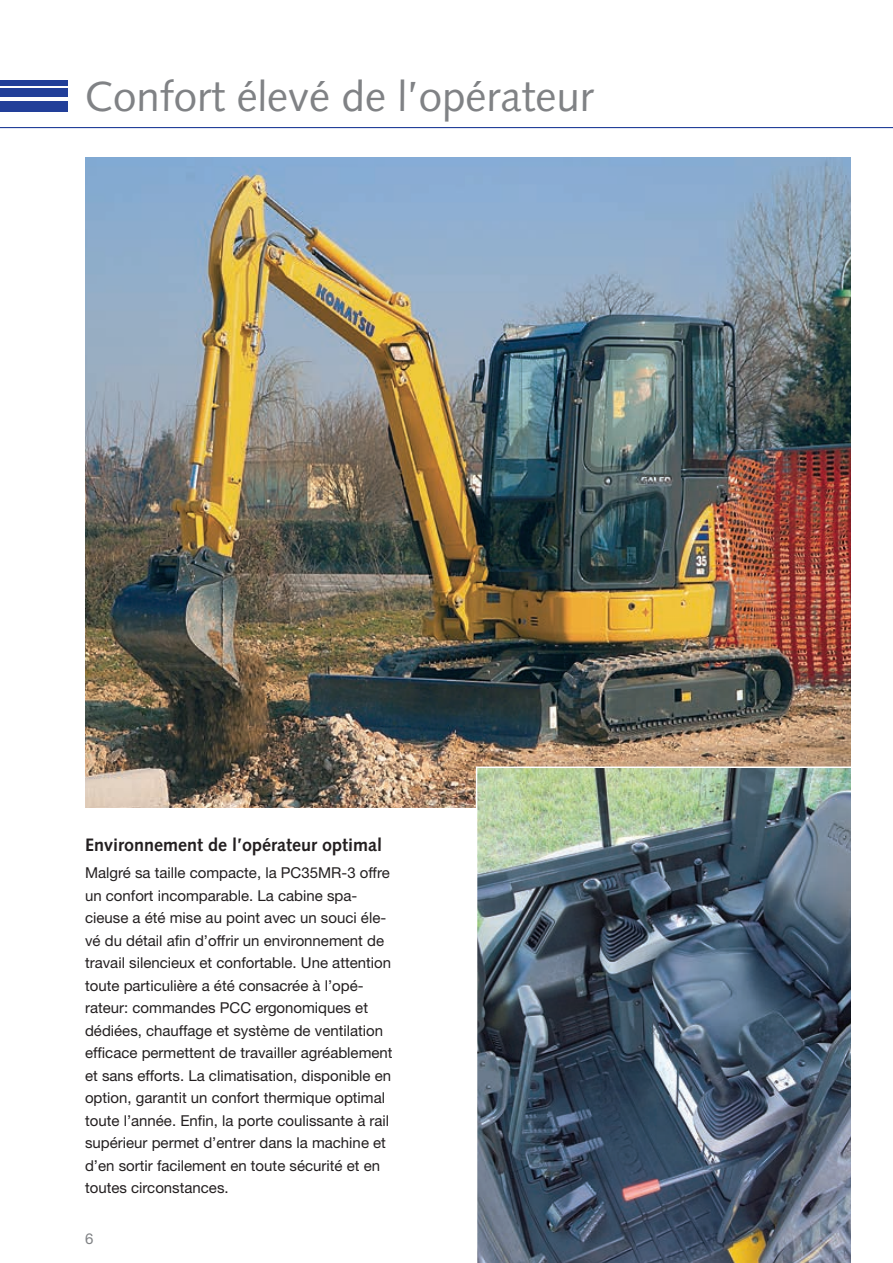
<style>
.page{position:relative;width:893px;height:1263px;background:#fff}
.page>*{position:absolute;margin:0;border:0;box-sizing:border-box;transform-origin:0 0}
.t1{font:42px "Syntax LTCE";color:#808285}
.t2{font:700 18px "Syntax LTCE";color:#231f20}
.t3{font:15px/22.5px "Helvetica Neue LT Pro";color:#231f20}
.t4{font:15px "Helvetica Neue LT Pro";color:#808285}
</style>
<div class="page">
<hr style="left:0;top:127px;width:893px;height:1px;background:#223f99">
<div style="left:0;top:101px;width:68px;height:10px;background:#223f99"></div>
<div style="left:0;top:89px;width:68px;height:8px;background:#223f99"></div>
<div style="left:0;top:80px;width:68px;height:5px;background:#223f99"></div>
<img style="left:85px;top:157px;width:765px;height:651px">
<img style="left:475px;top:766px;width:376px;height:497px">
<h1 class="t1" style="left:85px;top:72px;width:510px">Confort élevé de l’opérateur</h1>
<p class="t2" style="left:85px;top:835px;width:299px">Environnement de l’opérateur optimal</p>
<p class="t3" style="left:85px;top:861px;width:309px">Malgré sa taille compacte, la PC35MR-3 offre un confort incomparable. La cabine spa&shy;cieuse a été mise au point avec un souci éle&shy;vé du détail afin d’offrir un environnement de travail silencieux et confortable. Une attention toute particulière a été consacrée à l’opé&shy;rateur: commandes PCC ergonomiques et dédiées, chauffage et système de ventilation efficace permettent de travailler agréablement et sans efforts. La climatisation, disponible en option, garantit un confort thermique optimal toute l’année. Enfin, la porte coulissante à rail supérieur permet d’entrer dans la machine et d’en sortir facilement en toute sécurité et en toutes circonstances.</p>
<p class="t4" style="left:85px;top:1229px;width:10px">6</p>
</div>
